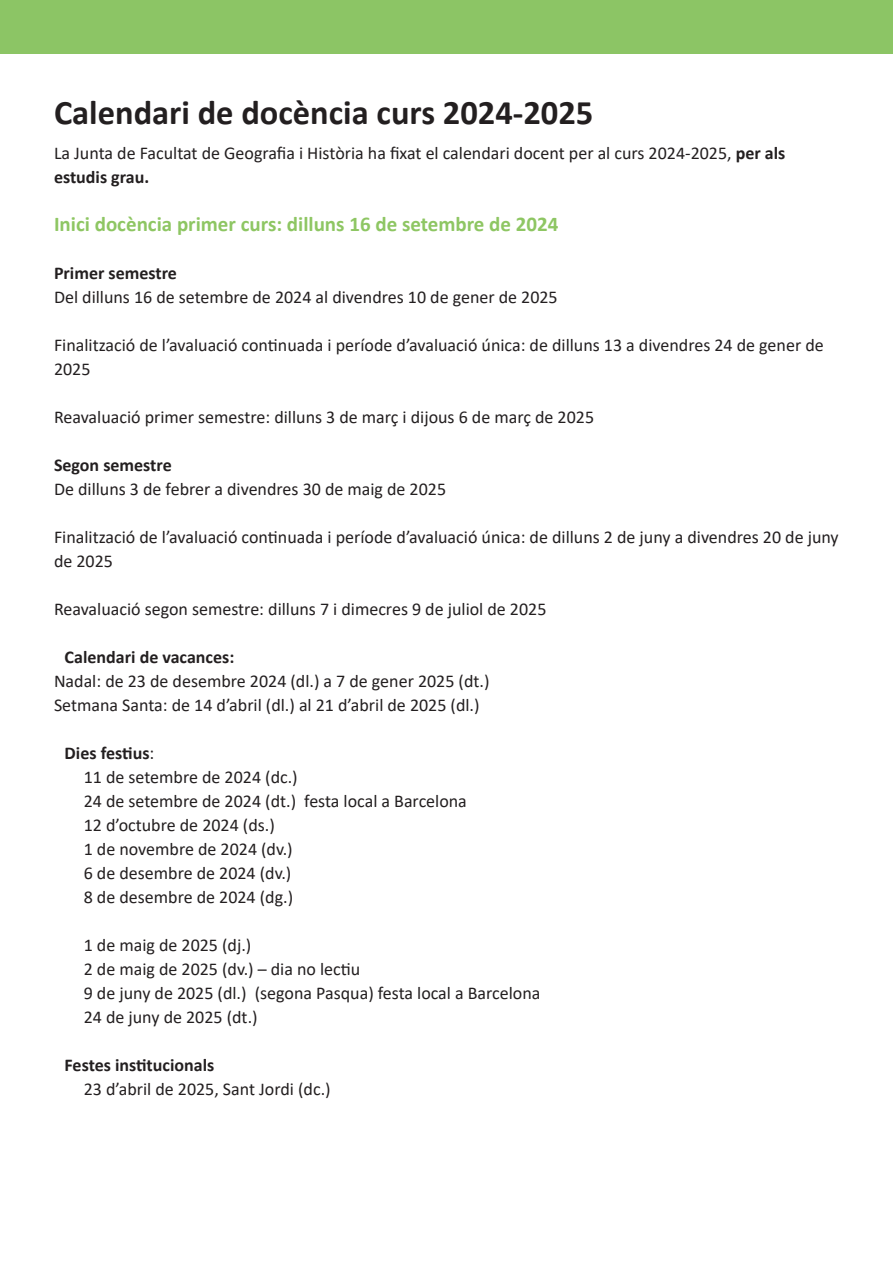
<style>
.page{position:relative;width:893px;height:1263px;background:#fff}
.page>*{position:absolute;margin:0;border:0;box-sizing:border-box;transform-origin:0 0}
.t1{font:700 34.5px "Calibri";color:#231f20}
.t2{font:700 21px "Calibri";color:#8ec663}
.t3{font:18px/24px "Calibri";color:#231f20}
.t4{font:700 18px "Calibri";color:#231f20}
.s1{font-weight:700}
.s2{font-weight:400}
</style>
<div class="page">
<div style="left:0;top:0;width:893px;height:53px;background:#8cc565"></div>
<p class="t1" style="left:54px;top:88px;width:541px">Calendari de docència curs 2024-2025</p>
<p class="t3" style="left:54px;top:141px;width:733px">La Junta de Facultat de Geografia i Història ha fixat el calendari docent per al curs 2024-2025, <span class="s1">per als estudis grau.</span></p>
<p class="t2" style="left:54px;top:210px;width:506px">Inici docència primer curs: dilluns 16 de setembre de 2024</p>
<p class="t3" style="left:54px;top:261px;width:505px"><span class="s1">Primer semestre<br></span>Del dilluns 16 de setembre de 2024 al divendres 10 de gener de 2025</p>
<p class="t3" style="left:54px;top:333px;width:771px">Finalització de l’avaluació continuada i període d’avaluació única: de dilluns 13 a divendres 24 de gener de<br>2025</p>
<p class="t3" style="left:54px;top:405px;width:542px">Reavaluació primer semestre: dilluns 3 de març i dijous 6 de març de 2025</p>
<p class="t3" style="left:54px;top:453px;width:394px"><span class="s1">Segon semestre<br></span>De dilluns 3 de febrer a divendres 30 de maig de 2025</p>
<p class="t3" style="left:54px;top:525px;width:786px">Finalització de l’avaluació continuada i període d’avaluació única: de dilluns 2 de juny a divendres 20 de juny de 2025</p>
<p class="t3" style="left:54px;top:597px;width:494px">Reavaluació segon semestre: dilluns 7 i dimecres 9 de juliol de 2025</p>
<p class="t4" style="left:65px;top:645px;width:171px">Calendari de vacances:</p>
<p class="t3" style="left:54px;top:669px;width:437px">Nadal: de 23 de desembre 2024 (dl.) a 7 de gener 2025 (dt.)</p>
<p class="t3" style="left:54px;top:693px;width:427px">Setmana Santa: de 14 d’abril (dl.) al 21 d’abril de 2025 (dl.)</p>
<p class="t4" style="left:65px;top:741px;width:91px">Dies festius<span class="s2">:</span></p>
<p class="t3" style="left:84px;top:765px;width:215px">11 de setembre de 2024 (dc.)</p>
<p class="t3" style="left:84px;top:789px;width:385px">24 de setembre de 2024 (dt.) festa local a Barcelona</p>
<p class="t3" style="left:84px;top:813px;width:193px">12 d’octubre de 2024 (ds.)</p>
<p class="t3" style="left:84px;top:837px;width:210px">1 de novembre de 2024 (dv.)</p>
<p class="t3" style="left:84px;top:861px;width:209px">6 de desembre de 2024 (dv.)</p>
<p class="t3" style="left:84px;top:885px;width:211px">8 de desembre de 2024 (dg.)</p>
<p class="t3" style="left:84px;top:933px;width:169px">1 de maig de 2025 (dj.)</p>
<p class="t3" style="left:84px;top:957px;width:278px">2 de maig de 2025 (dv.) – dia no lectiu</p>
<p class="t3" style="left:84px;top:981px;width:458px">9 de juny de 2025 (dl.) (segona Pasqua) festa local a Barcelona</p>
<p class="t3" style="left:84px;top:1005px;width:175px">24 de juny de 2025 (dt.)</p>
<p class="t4" style="left:65px;top:1053px;width:151px">Festes institucionals</p>
<p class="t3" style="left:84px;top:1077px;width:248px">23 d’abril de 2025, Sant Jordi (dc.)</p>
</div>
